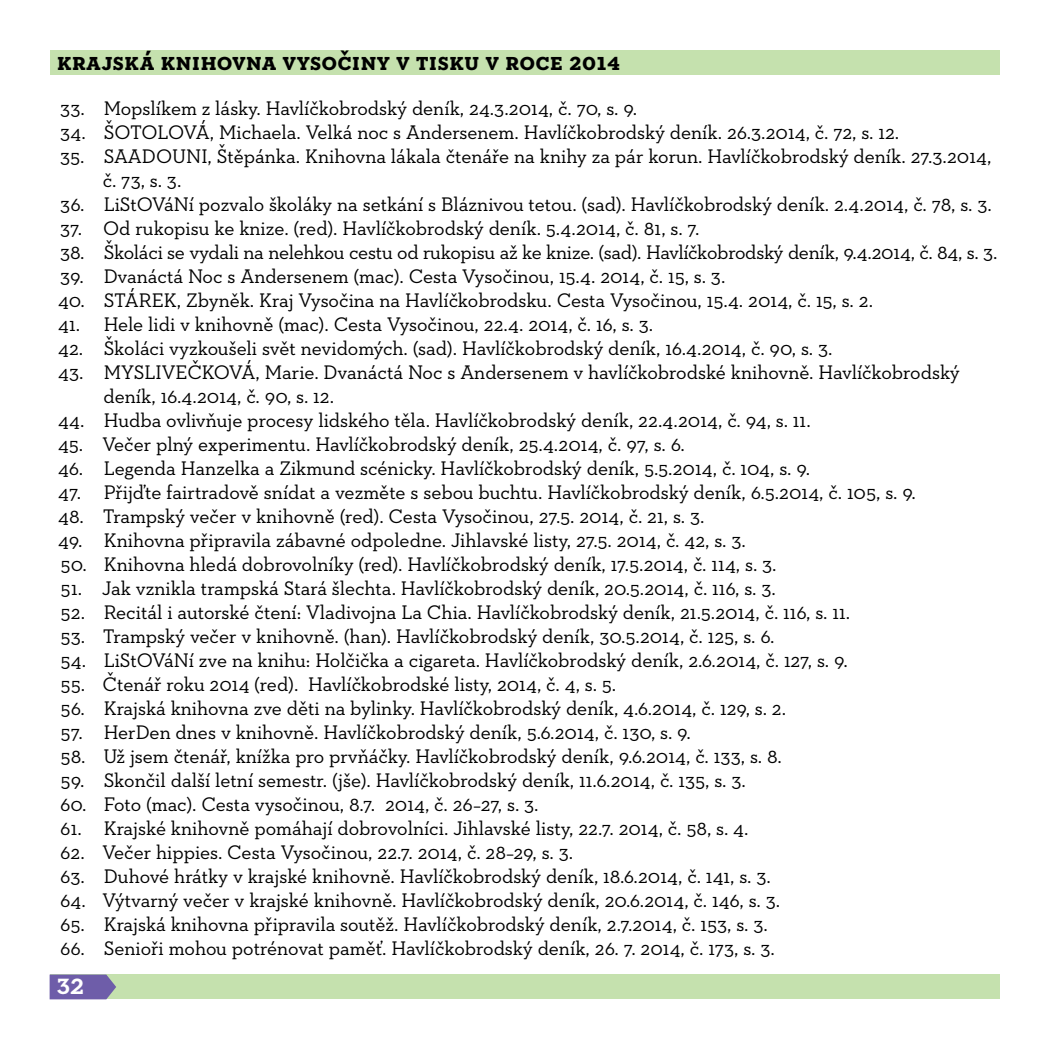
<style>
.page{position:relative;width:1049px;height:1049px;background:#fff}
.page>*{position:absolute;margin:0;border:0;box-sizing:border-box;transform-origin:0 0}
.t1{font:700 25px "Neutraface Slab Text";color:#000}
.t2{font:700 22.5px "Neutraface Slab Text";color:#fff}
.t3{font:20px/24px "Neutraface Slab Text";letter-spacing:-.005em;color:#000}
</style>
<div class="page">
<div style="left:50px;top:50px;width:949px;height:24px;background:#c5e1ae"></div>
<div style="left:50px;top:974px;width:949px;height:25px;background:#c5e1ae"></div>
<svg style="left:50px;top:974px;width:66px;height:25px;background:#7569a9"></svg>
<p class="t1" style="left:57px;top:45px;width:565px">krajská knihovna vysočiny v tisku v roce 2014</p>
<p class="t3" style="left:60px;top:96px;width:578px">33. Mopslíkem z lásky. Havlíčkobrodský deník, 24.3.2014, č. 70, s. 9.</p>
<p class="t3" style="left:60px;top:120px;width:840px">34. ŠOTOLOVÁ, Michaela. Velká noc s Andersenem. Havlíčkobrodský deník. 26.3.2014, č. 72, s. 12.</p>
<p class="t3" style="left:103px;top:144px;width:890px;text-indent:-43px">35. SAADOUNI, Štěpánka. Knihovna lákala čtenáře na knihy za pár korun. Havlíčkobrodský deník. 27.3.2014, č. 73, s. 3.</p>
<p class="t3" style="left:60px;top:192px;width:933px">36. LiStOVáNí pozvalo školáky na setkání s Bláznivou tetou. (sad). Havlíčkobrodský deník. 2.4.2014, č. 78, s. 3.</p>
<p class="t3" style="left:60px;top:216px;width:641px">37. Od rukopisu ke knize. (red). Havlíčkobrodský deník. 5.4.2014, č. 81, s. 7.</p>
<p class="t3" style="left:60px;top:240px;width:939px">38. Školáci se vydali na nelehkou cestu od rukopisu až ke knize. (sad). Havlíčkobrodský deník, 9.4.2014, č. 84, s. 3.</p>
<p class="t3" style="left:60px;top:264px;width:667px">39. Dvanáctá Noc s Andersenem (mac). Cesta Vysočinou, 15.4. 2014, č. 15, s. 3.</p>
<p class="t3" style="left:58px;top:288px;width:816px">40. STÁREK, Zbyněk. Kraj Vysočina na Havlíčkobrodsku. Cesta Vysočinou, 15.4. 2014, č. 15, s. 2.</p>
<p class="t3" style="left:58px;top:312px;width:596px">41. Hele lidi v knihovně (mac). Cesta Vysočinou, 22.4. 2014, č. 16, s. 3.</p>
<p class="t3" style="left:58px;top:336px;width:776px">42. Školáci vyzkoušeli svět nevidomých. (sad). Havlíčkobrodský deník, 16.4.2014, č. 90, s. 3.</p>
<p class="t3" style="left:103px;top:360px;width:858px;text-indent:-45px">43. MYSLIVEČKOVÁ, Marie. Dvanáctá Noc s Andersenem v havlíčkobrodské knihovně. Havlíčkobrodský deník, 16.4.2014, č. 90, s. 12.</p>
<p class="t3" style="left:58px;top:408px;width:754px">44. Hudba ovlivňuje procesy lidského těla. Havlíčkobrodský deník, 22.4.2014, č. 94, s. 11.</p>
<p class="t3" style="left:58px;top:432px;width:628px">45. Večer plný experimentu. Havlíčkobrodský deník, 25.4.2014, č. 97, s. 6.</p>
<p class="t3" style="left:58px;top:456px;width:753px">46. Legenda Hanzelka a Zikmund scénicky. Havlíčkobrodský deník, 5.5.2014, č. 104, s. 9.</p>
<p class="t3" style="left:58px;top:480px;width:859px">47. Přijďte fairtradově snídat a vezměte s sebou buchtu. Havlíčkobrodský deník, 6.5.2014, č. 105, s. 9.</p>
<p class="t3" style="left:58px;top:504px;width:648px">48. Trampský večer v knihovně (red). Cesta Vysočinou, 27.5. 2014, č. 21, s. 3.</p>
<p class="t3" style="left:58px;top:528px;width:689px">49. Knihovna připravila zábavné odpoledne. Jihlavské listy, 27.5. 2014, č. 42, s. 3.</p>
<p class="t3" style="left:61px;top:552px;width:717px">50. Knihovna hledá dobrovolníky (red). Havlíčkobrodský deník, 17.5.2014, č. 114, s. 3.</p>
<p class="t3" style="left:61px;top:576px;width:717px">51. Jak vznikla trampská Stará šlechta. Havlíčkobrodský deník, 20.5.2014, č. 116, s. 3.</p>
<p class="t3" style="left:61px;top:600px;width:791px">52. Recitál i autorské čtení: Vladivojna La Chia. Havlíčkobrodský deník, 21.5.2014, č. 116, s. 11.</p>
<p class="t3" style="left:61px;top:624px;width:715px">53. Trampský večer v knihovně. (han). Havlíčkobrodský deník, 30.5.2014, č. 125, s. 6.</p>
<p class="t3" style="left:61px;top:648px;width:789px">54. LiStOVáNí zve na knihu: Holčička a cigareta. Havlíčkobrodský deník, 2.6.2014, č. 127, s. 9.</p>
<p class="t3" style="left:61px;top:672px;width:557px">55. Čtenář roku 2014 (red). Havlíčkobrodské listy, 2014, č. 4, s. 5.</p>
<p class="t3" style="left:61px;top:696px;width:727px">56. Krajská knihovna zve děti na bylinky. Havlíčkobrodský deník, 4.6.2014, č. 129, s. 2.</p>
<p class="t3" style="left:61px;top:720px;width:632px">57. HerDen dnes v knihovně. Havlíčkobrodský deník, 5.6.2014, č. 130, s. 9.</p>
<p class="t3" style="left:61px;top:744px;width:723px">58. Už jsem čtenář, knížka pro prvňáčky. Havlíčkobrodský deník, 9.6.2014, č. 133, s. 8.</p>
<p class="t3" style="left:61px;top:768px;width:687px">59. Skončil další letní semestr. (jše). Havlíčkobrodský deník, 11.6.2014, č. 135, s. 3.</p>
<p class="t3" style="left:60px;top:792px;width:480px">60. Foto (mac). Cesta vysočinou, 8.7. 2014, č. 26–27, s. 3.</p>
<p class="t3" style="left:60px;top:816px;width:690px">61. Krajské knihovně pomáhají dobrovolníci. Jihlavské listy, 22.7. 2014, č. 58, s. 4.</p>
<p class="t3" style="left:60px;top:840px;width:515px">62. Večer hippies. Cesta Vysočinou, 22.7. 2014, č. 28–29, s. 3.</p>
<p class="t3" style="left:60px;top:864px;width:712px">63. Duhové hrátky v krajské knihovně. Havlíčkobrodský deník, 18.6.2014, č. 141, s. 3.</p>
<p class="t3" style="left:60px;top:888px;width:721px">64. Výtvarný večer v krajské knihovně. Havlíčkobrodský deník, 20.6.2014, č. 146, s. 3.</p>
<p class="t3" style="left:60px;top:912px;width:709px">65. Krajská knihovna připravila soutěž. Havlíčkobrodský deník, 2.7.2014, č. 153, s. 3.</p>
<p class="t3" style="left:60px;top:936px;width:716px">66. Senioři mohou potrénovat paměť. Havlíčkobrodský deník, 26. 7. 2014, č. 173, s. 3.</p>
<p class="t2" style="left:57px;top:972px;width:28px">32</p>
</div>
